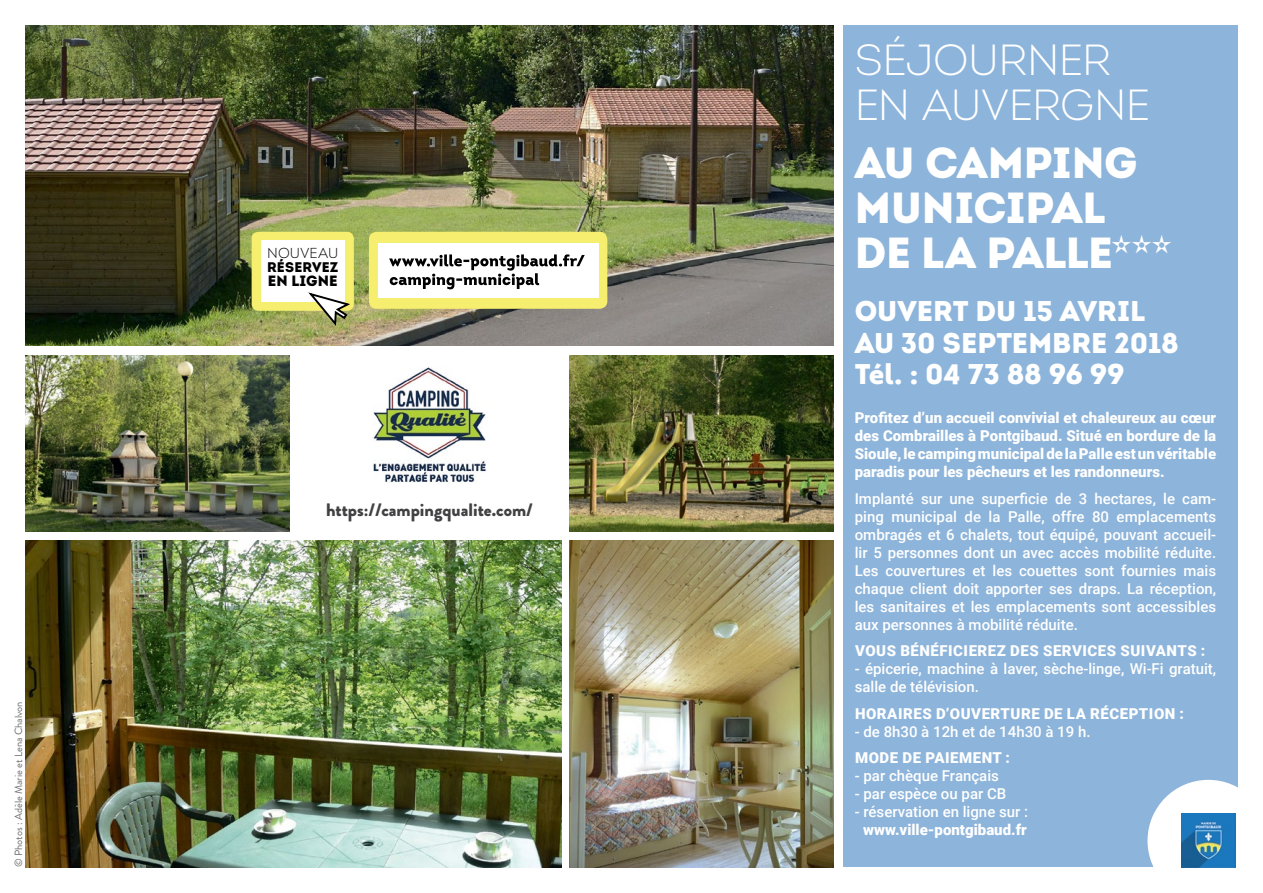
<style>
.page{position:relative;width:1263px;height:893px;background:#fff}
.page>*{position:absolute;margin:0;border:0;box-sizing:border-box;transform-origin:0 0}
.t1{font:900 43.5px/45px "Intro";letter-spacing:-.005em;color:#fff}
.t2{font:300 43.5px/45px "Intro";letter-spacing:-.01em;color:#fff}
.t3{font:900 28.5px/31.5px "Intro";letter-spacing:-.005em;color:#fff}
.t4{font:900 18px "Brandon Grotesque";color:#414042}
.t5{font:500 15px/18px "Roboto";color:#fff;text-align:justify}
.t6{font:900 15px/18px "Roboto";letter-spacing:.035em;color:#fff;text-align:justify}
.t7{font:900 14.85px "Intro";color:#000}
.t8{font:300 14.4px "Intro";letter-spacing:.005em;color:#000}
.t9{font:900 13.95px "Intro";color:#000}
.t10{font:10.5px "Brandon Grotesque";color:#6d6e71}
</style>
<div class="page">
<div style="left:843px;top:26px;width:394px;height:841px;background:#8db4da"></div>
<img style="left:26px;top:26px;width:807px;height:320px">
<img style="left:26px;top:355px;width:263px;height:176px">
<img style="left:570px;top:355px;width:263px;height:176px">
<img style="left:26px;top:540px;width:535px;height:327px">
<img style="left:570px;top:540px;width:263px;height:327px">
<svg style="left:1147px;top:780px;width:91px;height:88px"></svg>
<img style="left:1181px;top:814px;width:54px;height:53px">
<img style="left:373px;top:367px;width:113px;height:116px">
<div style="left:252px;top:232px;width:102px;height:79px;background:#f5ee6f;border-radius:7px"></div>
<div style="left:261px;top:240px;width:84px;height:61px;background:#fff"></div>
<svg style="left:305px;top:292px;width:45px;height:36px"></svg>
<div style="left:369px;top:232px;width:238px;height:77px;background:#f5ee6f;border-radius:8px"></div>
<div style="left:378px;top:243px;width:220px;height:55px;background:#fff"></div>
<svg style="left:389px;top:254px;width:196px;height:35px"></svg>
<p class="t10" style="left:11px;top:867px;width:168px;rotate:-90deg">© Photos : Adèle Marie et Lena Chalvon</p>
<p class="t8" style="left:267px;top:244px;width:73px">NOUVEAU</p>
<p class="t9" style="left:267px;top:258px;width:28px">RÉSERVE</p>
<p class="t9" style="left:330px;top:258px;width:10px">Z</p>
<p class="t7" style="left:268px;top:271px;width:69px">EN LIGNE</p>
<p class="t4" style="left:326px;top:497px;width:208px">https://campingqualite.com/</p>
<h1 class="t2" style="left:855px;top:37px;width:258px">SÉJOURNER<br>EN AUVER</h1>
<h1 class="t2" style="left:1060px;top:82px;width:60px">GNE</h1>
<h1 class="t1" style="left:855px;top:140px;width:319px">AU CAMPING<br>MU NICIPAL<br>DE LA PALLE✫✫✫</h1>
<h2 class="t3" style="left:855px;top:295px;width:326px">OUVERT DU 15 AVRIL<br>AU 30 SEPTEMBRE 2018<br>TÉL. : 04 73 88 96 99</h2>
<p class="t6" style="left:855px;top:408px;width:363px">Profitez d’un accueil convivial et chaleureux au cœur des Combrailles à Pontgibaud. Situé en bordure de la Sioule, le camping municipal de la Palle est un véritable paradis pour les pêcheurs et les randonneurs.</p>
<p class="t5" style="left:855px;top:489px;width:363px">Implanté sur une superficie de 3 hectares, le cam&shy;ping municipal de la Palle, offre 80 emplacements ombragés et 6 chalets, tout équipé, pouvant accueil&shy;lir 5 personnes dont un avec accès mobilité réduite.<br>Les couvertures et les couettes sont fournies mais chaque client doit apporter ses draps. La réception, les sanitaires et les emplacements sont accessibles aux personnes à mobilité réduite.</p>
<p class="t6" style="left:855px;top:641px;width:352px">Vous bénéficierez des services suivants :</p>
<p class="t5" style="left:855px;top:659px;width:363px">- épicerie, machine à laver, sèche-linge, Wi-Fi gratuit, salle de télévision.</p>
<p class="t6" style="left:855px;top:704px;width:330px">Horaires d’ouverture de la réception :</p>
<p class="t5" style="left:855px;top:722px;width:237px">- de 8h30 à 12h et de 14h30 à 19 h.</p>
<p class="t6" style="left:855px;top:748px;width:156px">Mode de paiement :</p>
<p class="t5" style="left:855px;top:766px;width:146px">- par chèque Français</p>
<p class="t5" style="left:855px;top:784px;width:153px">- par espèce ou par CB</p>
<p class="t5" style="left:855px;top:802px;width:175px">- réservation en ligne sur :</p>
<p class="t6" style="left:863px;top:820px;width:165px">www.ville-pontgibaud.fr</p>
</div>
